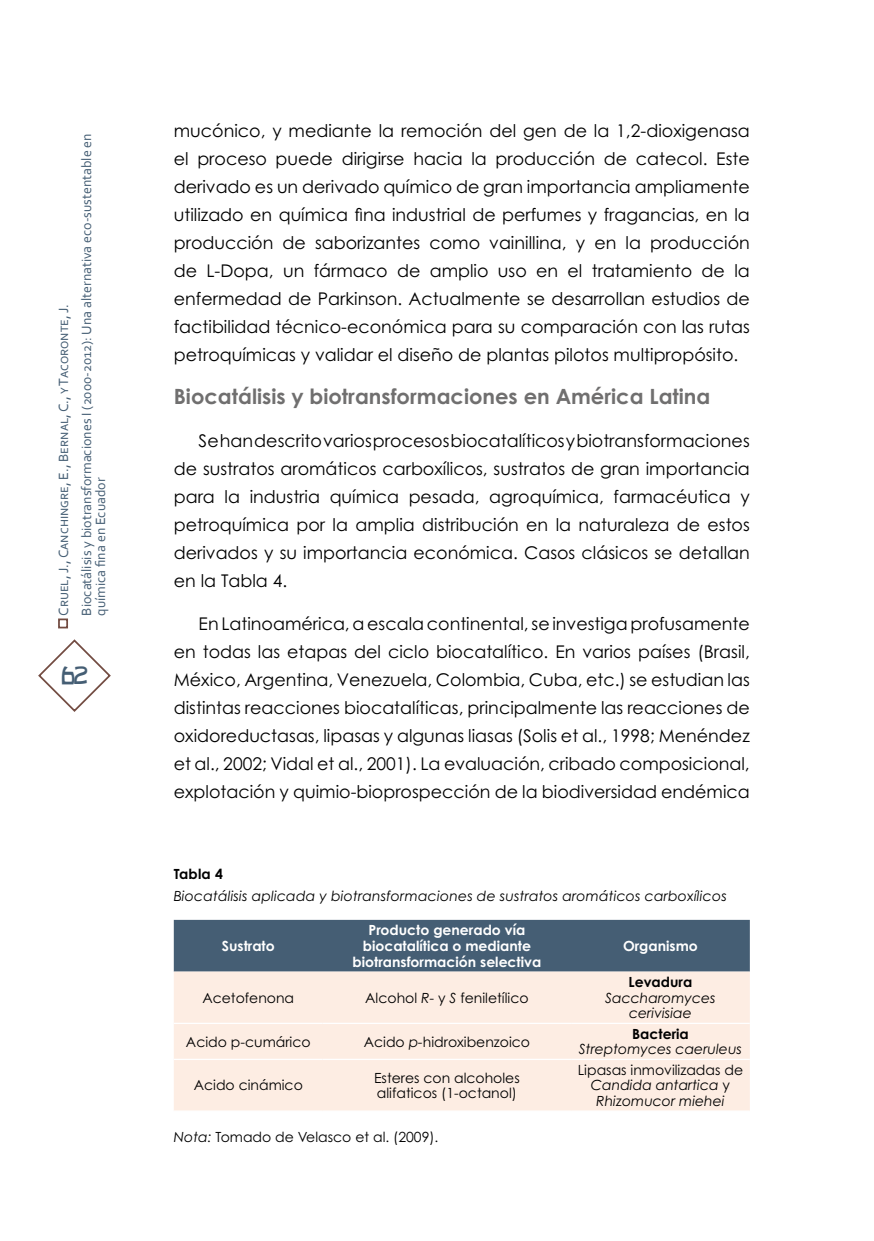
<style>
.page{position:relative;width:874px;height:1241px;background:#fff}
.page>*{position:absolute;margin:0;border:0;box-sizing:border-box;transform-origin:0 0}
.t1{font:24.5px "Hurry Up";color:#455e74}
.t2{font:700 21px "Century Gothic Pro";color:#706f6f}
.t3{font:17.5px/28px "Century Gothic Pro";color:#000;text-align:justify}
.t4{font:italic 14px/15.8px "Century Gothic Pro";color:#000;text-align:center}
.t5{font:14px/15.8px "Century Gothic Pro";color:#000}
.t6{font:14px/22.8px "Corbel";color:#455e74}
.t7{font:700 14px/15.8px "Century Gothic Pro";color:#fff;text-align:center}
.t8{font:700 14px "Century Gothic Pro";color:#000}
.s1{font-style:italic}
.s2{font-style:normal}
</style>
<div class="page">
<div style="left:58px;top:618px;width:10px;height:10px;border:2px solid #724b41"></div>
<svg style="left:38px;top:639px;width:73px;height:73px"></svg>
<div style="left:174px;top:919px;width:575px;height:52px;background:#455e74"></div>
<div style="left:174px;top:971px;width:575px;height:139px;background:#fdede3"></div>
<hr style="left:174px;top:1022px;width:148px;height:1px;background:#fff">
<hr style="left:322px;top:1022px;width:248px;height:1px;background:#fff">
<hr style="left:570px;top:1022px;width:179px;height:1px;background:#fff">
<hr style="left:174px;top:1058px;width:148px;height:1px;background:#fff">
<hr style="left:322px;top:1058px;width:248px;height:1px;background:#fff">
<hr style="left:570px;top:1058px;width:179px;height:1px;background:#fff">
<p class="t6" style="left:52px;top:615px;width:483px;rotate:-90deg">Cruel, J., Canchingre, E., Bernal, C., y Tacoronte, J.<br>Biocatálisis y biotransformaciones I (2000-2012): Una alternativa eco-sustentable en</p>
<p class="t6" style="left:89px;top:615px;width:139px;rotate:-90deg">química fina en Ecuador</p>
<h1 class="t1" style="left:61px;top:661px;width:28px">62</h1>
<p class="t3" style="left:174px;top:116px;width:577px">mucónico, y mediante la remoción del gen de la 1,2-dioxigenasa el proceso puede dirigirse hacia la producción de catecol. Este derivado es un derivado químico de gran importancia ampliamente utilizado en química fina industrial de perfumes y fragancias, en la producción de saborizantes como vainillina, y en la producción de L-Dopa, un fármaco de amplio uso en el tratamiento de la enfermedad de Parkinson. Actualmente se desarrollan estudios de factibilidad técnico-económica para su comparación con las rutas petroquímicas y validar el diseño de plantas pilotos multipropósito.</p>
<p class="t2" style="left:174px;top:383px;width:538px">Biocatálisis y biotransformaciones en América Latina</p>
<p class="t3" style="left:174px;top:426px;width:577px;text-indent:25px">Se han descrito varios procesos biocatalíticos y biotransformaciones de sustratos aromáticos carboxílicos, sustratos de gran importancia para la industria química pesada, agroquímica, farmacéutica y petroquímica por la amplia distribución en la naturaleza de estos derivados y su importancia económica. Casos clásicos se detallan en la Tabla 4.</p>
<p class="t3" style="left:174px;top:609px;width:577px;text-indent:25px">En Latinoamérica, a escala continental, se investiga profusamente en todas las etapas del ciclo biocatalítico. En varios países (Brasil, México, Argentina, Venezuela, Colombia, Cuba, etc.) se estudian las distintas reacciones biocatalíticas, principalmente las reacciones de oxidoreductasas, lipasas y algunas liasas (Solis et al., 1998; Menéndez et al., 2002; Vidal et al., 2001). La evaluación, cribado composicional, explotación y quimio-bioprospección de la biodiversidad endémica</p>
<p class="t8" style="left:174px;top:864px;width:50px">Tabla 4</p>
<p class="t4" style="left:174px;top:887px;width:554px">Biocatálisis aplicada y biotransformaciones de sustratos aromáticos carboxílicos</p>
<p class="t7" style="left:222px;top:937px;width:54px">Sustrato</p>
<p class="t7" style="left:352px;top:921px;width:190px">Producto generado vía biocatalítica o mediante biotransformación selectiva</p>
<p class="t5" style="left:202px;top:989px;width:93px">Acetofenona</p>
<p class="t5" style="left:365px;top:989px;width:165px">Alcohol <span class="s1">R</span>- y <span class="s1">S</span> feniletílico</p>
<p class="t5" style="left:186px;top:1033px;width:126px">Acido p-cumárico</p>
<p class="t5" style="left:363px;top:1033px;width:168px">Acido <span class="s1">p-</span>hidroxibenzoico</p>
<p class="t7" style="left:622px;top:937px;width:76px">Organismo</p>
<p class="t8" style="left:628px;top:972px;width:65px">Levadura</p>
<p class="t4" style="left:605px;top:989px;width:112px">Saccharomyces cerivisiae</p>
<p class="t8" style="left:632px;top:1024px;width:58px">Bacteria</p>
<p class="t4" style="left:578px;top:1041px;width:164px">Streptomyces caeruleus</p>
<p class="t5" style="left:194px;top:1077px;width:110px">Acido cinámico</p>
<p class="t5" style="left:374px;top:1069px;width:147px">Esteres con alcoholes alifaticos (1-octanol)</p>
<p class="t4" style="left:577px;top:1061px;width:167px"><span class="s2">Lipasas inmovilizadas de<br></span>Candida antartica <span class="s2">y<br></span>Rhizomucor miehei</p>
<p class="t5" style="left:174px;top:1128px;width:266px"><span class="s1">Nota:</span> Tomado de Velasco et al. (2009).</p>
</div>
